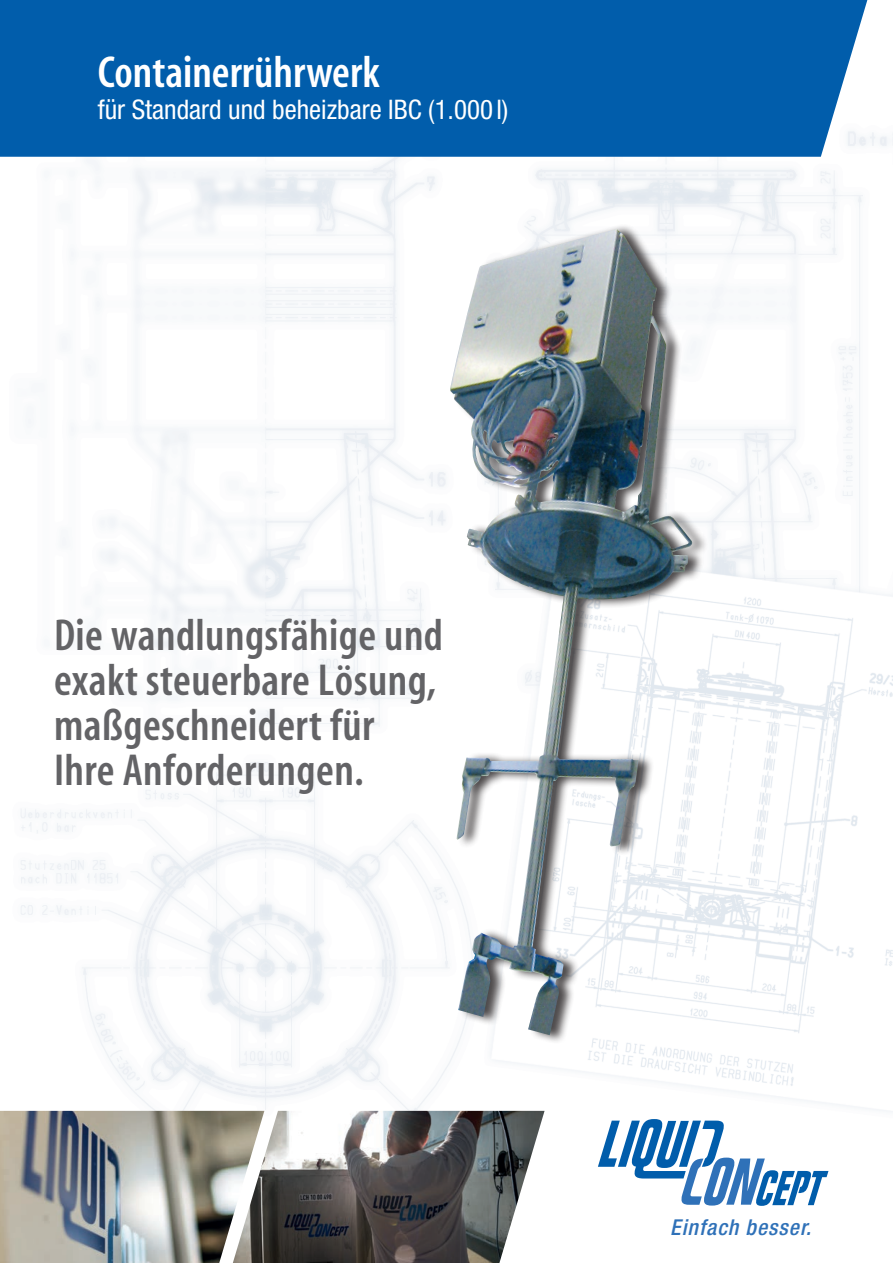
<style>
.page{position:relative;width:893px;height:1263px;background:#fff}
.page>*{position:absolute;margin:0;border:0;box-sizing:border-box;transform-origin:0 0}
.t1{font:600 condensed 45px/45px "Myriad";letter-spacing:.01em;color:#636366}
.t2{font:600 condensed 45px "Myriad";color:#fff}
.t3{font:condensed 27px "Helvetica Neue";color:#fff}
.t4{font:italic 500 condensed 21.9px "Helvetica Neue";letter-spacing:.045em;color:#2f71b8}
</style>
<div class="page">
<img style="left:0;top:132px;width:893px;height:1041px">
<div style="left:0;top:0;width:867px;height:157px;background:#015dab"></div>
<svg style="left:598px;top:1119px;width:230px;height:87px"></svg>
<img style="left:264px;top:1111px;width:281px;height:152px">
<img style="left:0;top:1111px;width:264px;height:152px">
<div style="left:451px;top:224px;width:257px;height:820px;background:#231f20;opacity:.8"></div>
<img style="left:450px;top:229px;width:244px;height:806px">
<p class="t2" style="left:98px;top:49px;width:283px">Containerrührwerk</p>
<p class="t3" style="left:98px;top:94px;width:412px">für Standard und beheizbare IBC (1.000 l)</p>
<p class="t1" style="left:54px;top:614px;width:391px">Die wandlungsfähige und exakt steuerbare Lösung, maßgeschneidert für<br>Ihre Anforderungen.</p>
<p class="t4" style="left:670px;top:1214px;width:142px">Einfach besser.</p>
</div>
